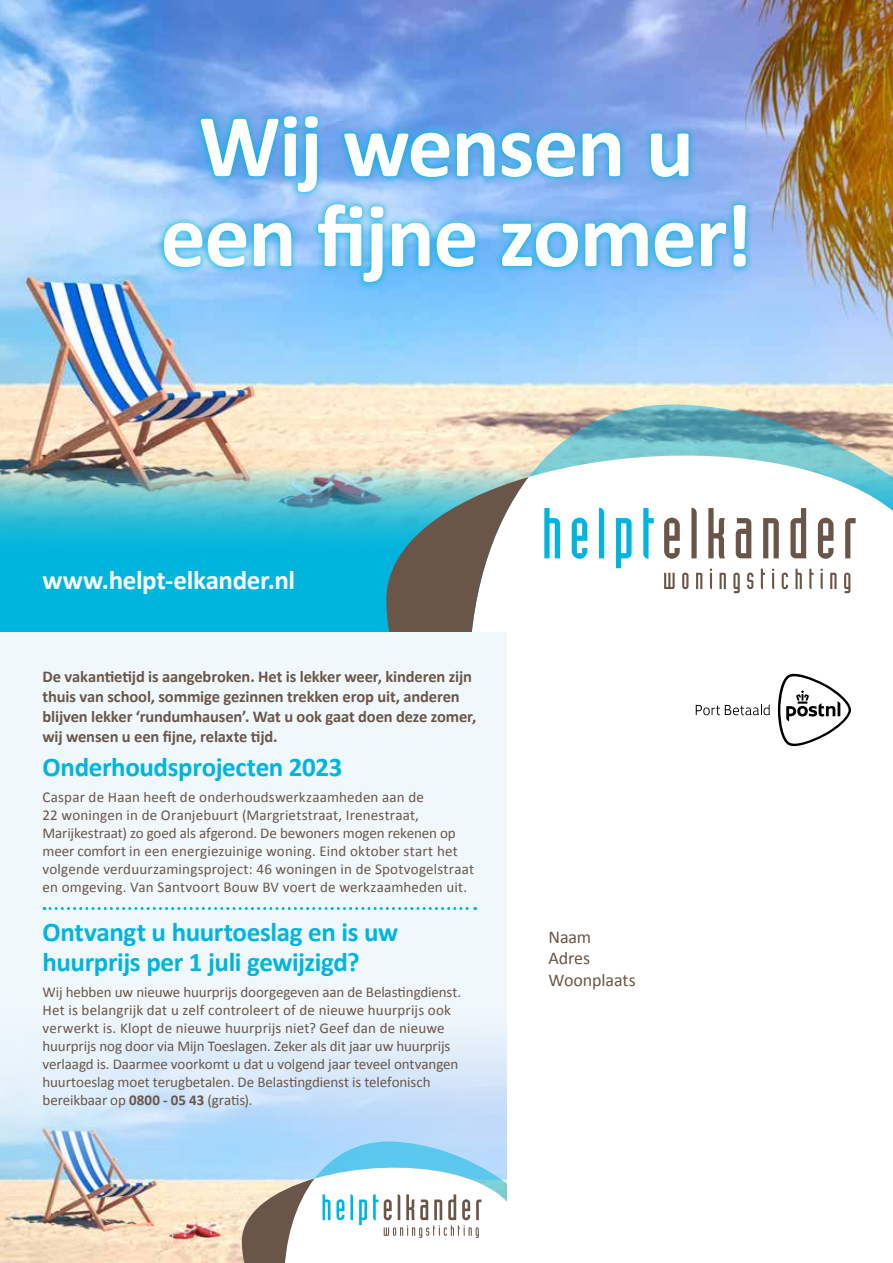
<style>
.page{position:relative;width:893px;height:1263px;background:#fff}
.page>*{position:absolute;margin:0;border:0;box-sizing:border-box;transform-origin:0 0}
.t1{font:700 90px/90px "Calibri";letter-spacing:-.015em;color:#fff;text-align:center}
.t2{font:700 27px/29.7px "Calibri";letter-spacing:-.015em;color:#00b5dd}
.t3{font:700 27px "Calibri";letter-spacing:-.015em;color:#fff}
.t4{font:18px/21.6px "Calibri";letter-spacing:-.01em;color:#6a5648}
.t5{font:700 16.5px/19.8px "Calibri";letter-spacing:-.01em;color:#6a5648}
.t6{font:15px/18px "Calibri";letter-spacing:.005em;color:#6a5648}
.s1{font-weight:700}
</style>
<div class="page">
<img style="left:0;top:0;width:893px;height:466px">
<div style="left:0;top:631px;width:506px;height:632px;background:#f0f8fc"></div>
<div style="left:156px;top:108px;width:598px;height:182px;background:#00b5dd;opacity:.75"></div>
<img style="left:0;top:1034px;width:506px;height:229px">
<svg style="left:778px;top:673px;width:73px;height:74px"></svg>
<svg style="left:696px;top:705px;width:74px;height:10px"></svg>
<svg style="left:242px;top:1141px;width:264px;height:122px"></svg>
<svg style="left:44px;top:907px;width:432px;height:3px"></svg>
<svg style="left:0;top:466px;width:469px;height:165px;background:#2cb7d2"></svg>
<svg style="left:469px;top:429px;width:60px;height:48px;background:#f4e6cc"></svg>
<svg style="left:529px;top:404px;width:364px;height:107px"></svg>
<svg style="left:386px;top:477px;width:492px;height:154px"></svg>
<svg style="left:544px;top:508px;width:16px;height:50px"></svg>
<svg style="left:572px;top:518px;width:15px;height:41px"></svg>
<svg style="left:599px;top:508px;width:5px;height:50px"></svg>
<svg style="left:616px;top:518px;width:16px;height:50px"></svg>
<svg style="left:643px;top:508px;width:11px;height:51px"></svg>
<svg style="left:664px;top:518px;width:16px;height:41px"></svg>
<svg style="left:691px;top:508px;width:6px;height:50px"></svg>
<svg style="left:708px;top:508px;width:17px;height:50px"></svg>
<svg style="left:736px;top:518px;width:15px;height:40px"></svg>
<svg style="left:763px;top:518px;width:16px;height:40px"></svg>
<svg style="left:790px;top:508px;width:16px;height:50px"></svg>
<svg style="left:818px;top:518px;width:15px;height:41px"></svg>
<svg style="left:845px;top:518px;width:11px;height:40px"></svg>
<svg style="left:664px;top:573px;width:11px;height:16px"></svg>
<svg style="left:682px;top:573px;width:6px;height:16px"></svg>
<svg style="left:696px;top:573px;width:6px;height:16px"></svg>
<svg style="left:710px;top:569px;width:2px;height:20px"></svg>
<svg style="left:719px;top:573px;width:7px;height:16px"></svg>
<svg style="left:733px;top:573px;width:7px;height:20px"></svg>
<svg style="left:747px;top:573px;width:6px;height:16px"></svg>
<svg style="left:761px;top:569px;width:4px;height:20px"></svg>
<svg style="left:772px;top:569px;width:2px;height:20px"></svg>
<svg style="left:782px;top:573px;width:6px;height:16px"></svg>
<svg style="left:795px;top:569px;width:7px;height:20px"></svg>
<svg style="left:809px;top:569px;width:5px;height:20px"></svg>
<svg style="left:821px;top:569px;width:2px;height:20px"></svg>
<svg style="left:830px;top:573px;width:6px;height:16px"></svg>
<svg style="left:844px;top:573px;width:6px;height:20px"></svg>
<h1 class="t1" style="left:161px;top:97px;width:593px">Wij wensen u een fijne zomer!</h1>
<h2 class="t3" style="left:43px;top:563px;width:254px">www.helpt-elkander.nl</h2>
<p class="t5" style="left:43px;top:666px;width:435px">De vakantietijd is aangebroken. Het is lekker weer, kinderen zijn thuis van school, sommige gezinnen trekken erop uit, anderen blijven lekker ‘rundumhausen’. Wat u ook gaat doen deze zomer, wij wensen u een fijne, relaxte tijd.</p>
<h2 class="t2" style="left:43px;top:750px;width:301px">Onderhoudsprojecten 2023</h2>
<p class="t6" style="left:43px;top:787px;width:433px">Caspar de Haan heeft de onderhoudswerkzaamheden aan de<br>22 woningen in de Oranjebuurt (Margrietstraat, Irenestraat, Marijkestraat) zo goed als afgerond. De bewoners mogen rekenen op meer comfort in een energiezuinige woning. Eind oktober start het volgende verduurzamingsproject: 46 woningen in de Spotvogelstraat en omgeving. Van Santvoort Bouw BV voert de werkzaamheden uit.</p>
<h2 class="t2" style="left:43px;top:916px;width:357px">Ontvangt u huurtoeslag en is uw huurprijs per 1 juli gewijzigd?</h2>
<p class="t6" style="left:43px;top:982px;width:420px">Wij hebben uw nieuwe huurprijs doorgegeven aan de Belastingdienst.<br>Het is belangrijk dat u zelf controleert of de nieuwe huurprijs ook verwerkt is. Klopt de nieuwe huurprijs niet? Geef dan de nieuwe huurprijs nog door via Mijn Toeslagen. Zeker als dit jaar uw huurprijs verlaagd is. Daarmee voorkomt u dat u volgend jaar teveel ontvangen huurtoeslag moet terugbetalen. De Belastingdienst is telefonisch bereikbaar op <span class="s1">0800 - 05 43</span> (gratis).</p>
<p class="t4" style="left:549px;top:925px;width:89px">Naam<br>Adres<br>Woonplaats</p>
</div>
